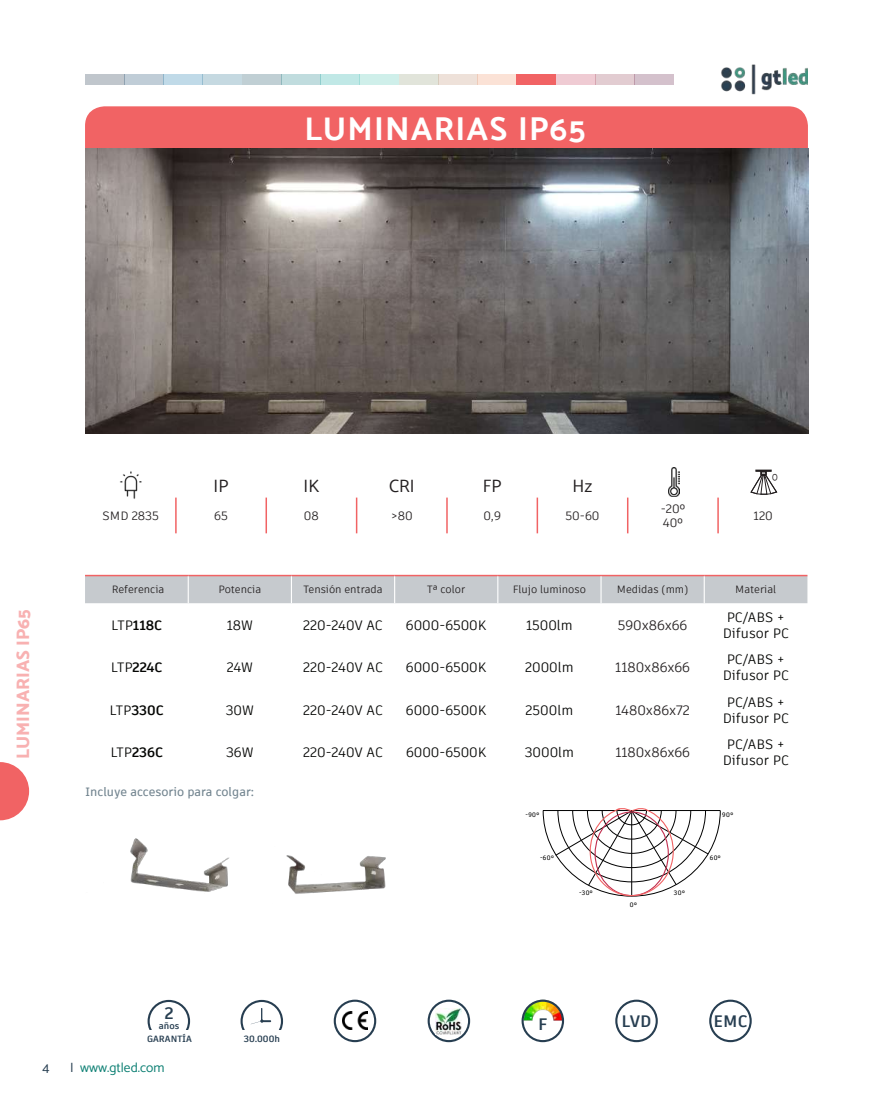
<style>
.page{position:relative;width:893px;height:1106px;background:#fff}
.page>*{position:absolute;margin:0;border:0;box-sizing:border-box;transform-origin:0 0}
.t1{font:700 33px "Catamaran";letter-spacing:.035em;color:#fff}
.t2{font:800 18px "Catamaran";color:#f16364}
.t3{font:18px "Catamaran";color:#231f20}
.t4{font:700 16.5px "Artifakt Element";color:#273e51}
.t5{font:13.5px/16.2px "Artifakt Element";color:#040503}
.t6{font:13.5px "Artifakt Element";color:#231f20}
.t7{font:700 13.5px "Artifakt Element";color:#040503}
.t8{font:13.5px "Catamaran";color:#108175}
.t9{font:13.5px "Catamaran";color:#273e51}
.t10{font:12px/14.4px "Artifakt Element";color:#231f20}
.t11{font:500 12px "Artifakt Element";color:#738590}
.t12{font:10.5px "Artifakt Element";color:#231f20}
.t13{font:700 9px "Artifakt Element";color:#273e51}
.t14{font:500 6.3px "Artifakt Element";letter-spacing:.07em;color:#000001;scale:.94 1}
.s1{font-weight:400}
.s2{color:#273e51}
</style>
<div class="page">
<img style="left:721px;top:64px;width:87px;height:31px">
<svg style="left:0;top:762px;width:29px;height:58px"></svg>
<div style="left:85px;top:106px;width:723px;height:43px;background:#f16364"></div>
<svg style="left:85px;top:575px;width:722px;height:28px"></svg>
<div style="left:85px;top:74px;width:39px;height:11px;background:#c0c6cc"></div>
<div style="left:124px;top:74px;width:40px;height:11px;background:#c0cdd7"></div>
<div style="left:164px;top:74px;width:39px;height:11px;background:#c0dae8"></div>
<div style="left:203px;top:74px;width:39px;height:11px;background:#c5d9e1"></div>
<div style="left:242px;top:74px;width:39px;height:11px;background:#c0cfd4"></div>
<div style="left:281px;top:74px;width:39px;height:11px;background:#c0dcde"></div>
<div style="left:320px;top:74px;width:40px;height:11px;background:#c0e8e6"></div>
<div style="left:360px;top:74px;width:39px;height:11px;background:#cfefea"></div>
<div style="left:399px;top:74px;width:39px;height:11px;background:#e1e4da"></div>
<div style="left:438px;top:74px;width:39px;height:11px;background:#eee1d9"></div>
<div style="left:477px;top:74px;width:40px;height:11px;background:#fbe2d6"></div>
<div style="left:517px;top:74px;width:39px;height:11px;background:#f16364"></div>
<div style="left:556px;top:74px;width:39px;height:11px;background:#efcbd3"></div>
<div style="left:595px;top:74px;width:39px;height:11px;background:#e2ccd1"></div>
<div style="left:634px;top:74px;width:40px;height:11px;background:#d4c1cc"></div>
<hr style="left:175px;top:497px;width:2px;height:36px;background:#f16364">
<hr style="left:265px;top:497px;width:2px;height:36px;background:#f16364">
<hr style="left:356px;top:497px;width:1px;height:36px;background:#f16364">
<hr style="left:446px;top:497px;width:2px;height:36px;background:#f16364">
<hr style="left:537px;top:497px;width:1px;height:36px;background:#f16364">
<hr style="left:627px;top:497px;width:1px;height:36px;background:#f16364">
<hr style="left:717px;top:497px;width:2px;height:36px;background:#f16364">
<img style="left:120px;top:471px;width:22px;height:28px">
<svg style="left:241px;top:999px;width:42px;height:30px"></svg>
<svg style="left:334px;top:999px;width:42px;height:43px"></svg>
<svg style="left:428px;top:999px;width:42px;height:43px"></svg>
<img style="left:342px;top:1012px;width:25px;height:17px">
<img style="left:436px;top:1008px;width:26px;height:26px">
<svg style="left:522px;top:999px;width:42px;height:43px"></svg>
<svg style="left:148px;top:999px;width:42px;height:30px"></svg>
<svg style="left:615px;top:999px;width:43px;height:43px"></svg>
<svg style="left:709px;top:999px;width:43px;height:43px"></svg>
<img style="left:668px;top:467px;width:11px;height:29px">
<svg style="left:543px;top:808px;width:178px;height:88px"></svg>
<img style="left:85px;top:149px;width:723px;height:285px">
<img style="left:130px;top:838px;width:256px;height:56px">
<svg style="left:750px;top:470px;width:28px;height:25px"></svg>
<h1 class="t1" style="left:305px;top:110px;width:282px">LUMINARIAS IP65</h1>
<h2 class="t2" style="left:12px;top:759px;width:151px;rotate:-90deg">LUMINARIAS IP65</h2>
<h2 class="t3" style="left:214px;top:472px;width:16px">IP</h2>
<h2 class="t3" style="left:304px;top:472px;width:17px">IK</h2>
<h2 class="t3" style="left:389px;top:472px;width:27px">CRI</h2>
<h2 class="t3" style="left:483px;top:472px;width:20px">FP</h2>
<h2 class="t3" style="left:573px;top:472px;width:21px">Hz</h2>
<p class="t10" style="left:103px;top:509px;width:58px">SMD 2835</p>
<p class="t10" style="left:214px;top:509px;width:15px">65</p>
<p class="t10" style="left:304px;top:509px;width:16px">08</p>
<p class="t10" style="left:391px;top:509px;width:24px">&gt;80</p>
<p class="t10" style="left:483px;top:509px;width:19px">0,9</p>
<p class="t10" style="left:565px;top:509px;width:36px">50-60</p>
<p class="t10" style="left:661px;top:501px;width:26px">-20º<br>40º</p>
<p class="t10" style="left:754px;top:509px;width:21px">120</p>
<p class="t12" style="left:112px;top:582px;width:54px">Referencia</p>
<p class="t12" style="left:218px;top:582px;width:44px">Potencia</p>
<p class="t12" style="left:303px;top:582px;width:81px">Tensión entrada</p>
<p class="t12" style="left:427px;top:582px;width:39px">Tª color</p>
<p class="t12" style="left:513px;top:582px;width:75px">Flujo luminoso</p>
<p class="t12" style="left:617px;top:582px;width:73px">Medidas (mm)</p>
<p class="t12" style="left:735px;top:582px;width:43px">Material</p>
<p class="t7" style="left:111px;top:615px;width:52px"><span class="s1">LTP</span>118C</p>
<p class="t5" style="left:227px;top:617px;width:28px">18W</p>
<p class="t5" style="left:303px;top:617px;width:81px">220-240V AC</p>
<p class="t5" style="left:406px;top:617px;width:82px">6000-6500K</p>
<p class="t5" style="left:526px;top:617px;width:48px">1500lm</p>
<p class="t6" style="left:618px;top:615px;width:71px">590x86x66</p>
<p class="t5" style="left:723px;top:609px;width:68px">PC/ABS +<br>Difusor PC</p>
<p class="t7" style="left:111px;top:658px;width:53px"><span class="s1">LTP</span>224C</p>
<p class="t5" style="left:227px;top:659px;width:28px">24W</p>
<p class="t5" style="left:303px;top:659px;width:81px">220-240V AC</p>
<p class="t5" style="left:406px;top:659px;width:82px">6000-6500K</p>
<p class="t5" style="left:525px;top:659px;width:50px">2000lm</p>
<p class="t6" style="left:615px;top:658px;width:76px">1180x86x66</p>
<p class="t5" style="left:723px;top:651px;width:68px">PC/ABS +<br>Difusor PC</p>
<p class="t7" style="left:110px;top:700px;width:56px"><span class="s1">LTP</span>330C</p>
<p class="t5" style="left:226px;top:702px;width:30px">30W</p>
<p class="t5" style="left:303px;top:702px;width:81px">220-240V AC</p>
<p class="t5" style="left:406px;top:702px;width:82px">6000-6500K</p>
<p class="t5" style="left:526px;top:702px;width:49px">2500lm</p>
<p class="t6" style="left:615px;top:700px;width:76px">1480x86x72</p>
<p class="t5" style="left:723px;top:694px;width:68px">PC/ABS +<br>Difusor PC</p>
<p class="t7" style="left:110px;top:743px;width:54px"><span class="s1">LTP</span>236C</p>
<p class="t5" style="left:226px;top:744px;width:29px">36W</p>
<p class="t5" style="left:303px;top:744px;width:81px">220-240V AC</p>
<p class="t5" style="left:406px;top:744px;width:82px">6000-6500K</p>
<p class="t5" style="left:525px;top:744px;width:51px">3000lm</p>
<p class="t6" style="left:615px;top:743px;width:76px">1180x86x66</p>
<p class="t5" style="left:723px;top:736px;width:68px">PC/ABS +<br>Difusor PC</p>
<p class="t11" style="left:85px;top:783px;width:171px">Incluye accesorio para colgar:</p>
<p class="t14" style="left:525px;top:810px;width:16px">-90º</p>
<p class="t14" style="left:722px;top:810px;width:13px">90º</p>
<p class="t14" style="left:540px;top:853px;width:16px">-60º</p>
<p class="t14" style="left:710px;top:853px;width:13px">60º</p>
<p class="t14" style="left:674px;top:888px;width:13px">30º</p>
<p class="t14" style="left:579px;top:888px;width:16px">-30º</p>
<p class="t14" style="left:630px;top:900px;width:9px">0º</p>
<p class="t4" style="left:165px;top:1001px;width:10px">2</p>
<p class="t13" style="left:159px;top:1020px;width:22px">años</p>
<p class="t4" style="left:538px;top:1012px;width:11px">F</p>
<p class="t4" style="left:622px;top:1010px;width:31px">LVD</p>
<p class="t4" style="left:714px;top:1010px;width:35px">EMC</p>
<p class="t13" style="left:147px;top:1032px;width:46px">GARANTÍA</p>
<p class="t13" style="left:244px;top:1032px;width:38px">30.000h</p>
<p class="t9" style="left:43px;top:1057px;width:9px">4</p>
<p class="t8" style="left:70px;top:1057px;width:96px"><span class="s2">I</span> www.gtled.com</p>
</div>
